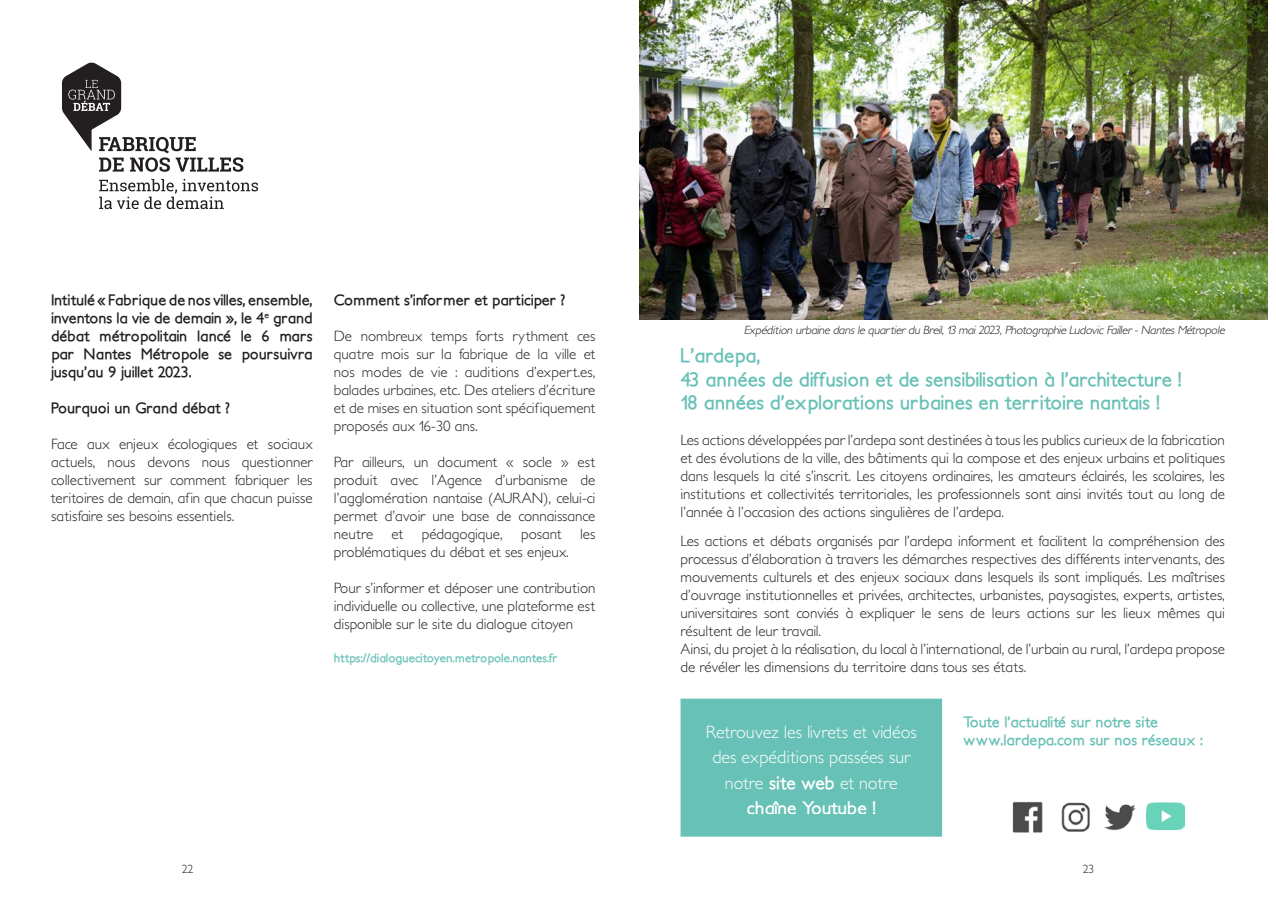
<style>
.page{position:relative;width:1276px;height:910px;background:#fff}
.page>*{position:absolute;margin:0;border:0;box-sizing:border-box;transform-origin:0 0}
.t1{font:700 19.5px/23.4px "Petita";color:#68c1b6}
.t2{font:300 18px/25.5px "Petita";color:#fff;text-align:center}
.t3{font:300 15px/18px "Petita";color:#231f20;text-align:justify}
.t4{font:700 15px/18px "Petita";color:#231f20;text-align:justify}
.t5{font:700 15px/18px "Petita";color:#68c1b6}
.t6{font:italic 300 12px "Petita";color:#231f20}
.t7{font:700 12px "Petita";color:#68c1b6}
.t8{font:300 12px "Petita";color:#231f20}
.s1{font-weight:700}
</style>
<div class="page">
<svg style="left:99px;top:179px;width:159px;height:30px"></svg>
<svg style="left:62px;top:63px;width:181px;height:109px"></svg>
<div style="left:692px;top:710px;width:239px;height:115px;background:#68c1b6"></div>
<div style="left:680px;top:699px;width:262px;height:138px;border:22px solid #68c1b6"></div>
<img style="left:639px;top:0;width:628px;height:320px">
<img style="left:1012px;top:801px;width:31px;height:32px">
<img style="left:1061px;top:802px;width:29px;height:30px">
<img style="left:1104px;top:804px;width:32px;height:27px">
<img style="left:1146px;top:802px;width:38px;height:29px">
<p class="t4" style="left:51px;top:292px;width:263px">Intitulé « Fabrique de nos villes, ensemble, inventons la vie de demain », le 4<sup>e</sup> grand débat métropolitain lancé le 6 mars par Nantes Métropole se poursuivra jusqu’au 9 juillet 2023.</p>
<p class="t4" style="left:51px;top:400px;width:180px">Pourquoi un Grand débat ?</p>
<p class="t3" style="left:51px;top:436px;width:263px">Face aux enjeux écologiques et sociaux actuels, nous devons nous questionner collectivement sur comment fabriquer les teritoires de demain, afin que chacun puisse satisfaire ses besoins essentiels.</p>
<p class="t4" style="left:334px;top:292px;width:233px">Comment s’informer et participer ?</p>
<p class="t3" style="left:334px;top:328px;width:263px">De nombreux temps forts rythment ces quatre mois sur la fabrique de la ville et nos modes de vie : auditions d’expert.es, balades urbaines, etc. Des ateliers d’écriture et de mises en situation sont spécifiquement proposés aux 16-30 ans.</p>
<p class="t3" style="left:334px;top:454px;width:263px">Par ailleurs, un document « socle » est produit avec l’Agence d’urbanisme de l’agglomération nantaise (AURAN), celui-ci permet d’avoir une base de connaissance neutre et pédagogique, posant les problématiques du débat et ses enjeux.</p>
<p class="t3" style="left:334px;top:580px;width:263px">Pour s’informer et déposer une contribution individuelle ou collective, une plateforme est disponible sur le site du dialogue citoyen</p>
<p class="t7" style="left:334px;top:650px;width:225px">https://dialoguecitoyen.metropole.nantes.fr</p>
<p class="t6" style="left:743px;top:323px;width:485px">Expédition urbaine dansle quartierdu Breil,13 mai2023,Photographie LudovicFailler-NantesMétropole</p>
<h1 class="t1" style="left:680px;top:344px;width:503px">L’ardepa,<br>43 années de diffusion et de sensibilisation à l’architecture !<br>18 années d’explorations urbaines en territoire nantais !</h1>
<p class="t3" style="left:680px;top:431px;width:546px">Les actions développées par l’ardepa sont destinées à tous les publics curieux de la fabrication et des évolutions de la ville, des bâtiments qui la compose et des enjeux urbains et politiques dans lesquels la cité s’inscrit. Les citoyens ordinaires, les amateurs éclairés, les scolaires, les institutions et collectivités territoriales, les professionnels sont ainsi invités tout au long de l’année à l’occasion des actions singulières de l’ardepa.</p>
<p class="t3" style="left:680px;top:532px;width:546px;text-align:left">Les actions et débats organisés par l’ardepa informent et facilitent la compréhension des processus d’élaboration à travers les démarches respectives des différents intervenants, des mouvements culturels et des enjeux sociaux dans lesquels ils sont impliqués. Les maîtrises d’ouvrage institutionnelles et privées, architectes, urbanistes, paysagistes, experts, artistes, universitaires sont conviés à expliquer le sens de leurs actions sur les lieux mêmes qui résultent de leur travail.<br>Ainsi, du projet à la réalisation, du local à l’international, de l’urbain au rural, l’ardepa propose de révéler les dimensions du territoire dans tous ses états.</p>
<p class="t2" style="left:706px;top:719px;width:212px">Retrouvez les livrets et vidéos des expéditions passées sur notre <span class="s1">site web</span> et notre <span class="s1">chaîne Youtube !</span></p>
<p class="t5" style="left:963px;top:713px;width:241px">Toute l’actualité sur notre site www.lardepa.com sur nos réseaux :</p>
<p class="t8" style="left:182px;top:862px;width:13px">22</p>
<p class="t8" style="left:1082px;top:862px;width:13px">23</p>
</div>
